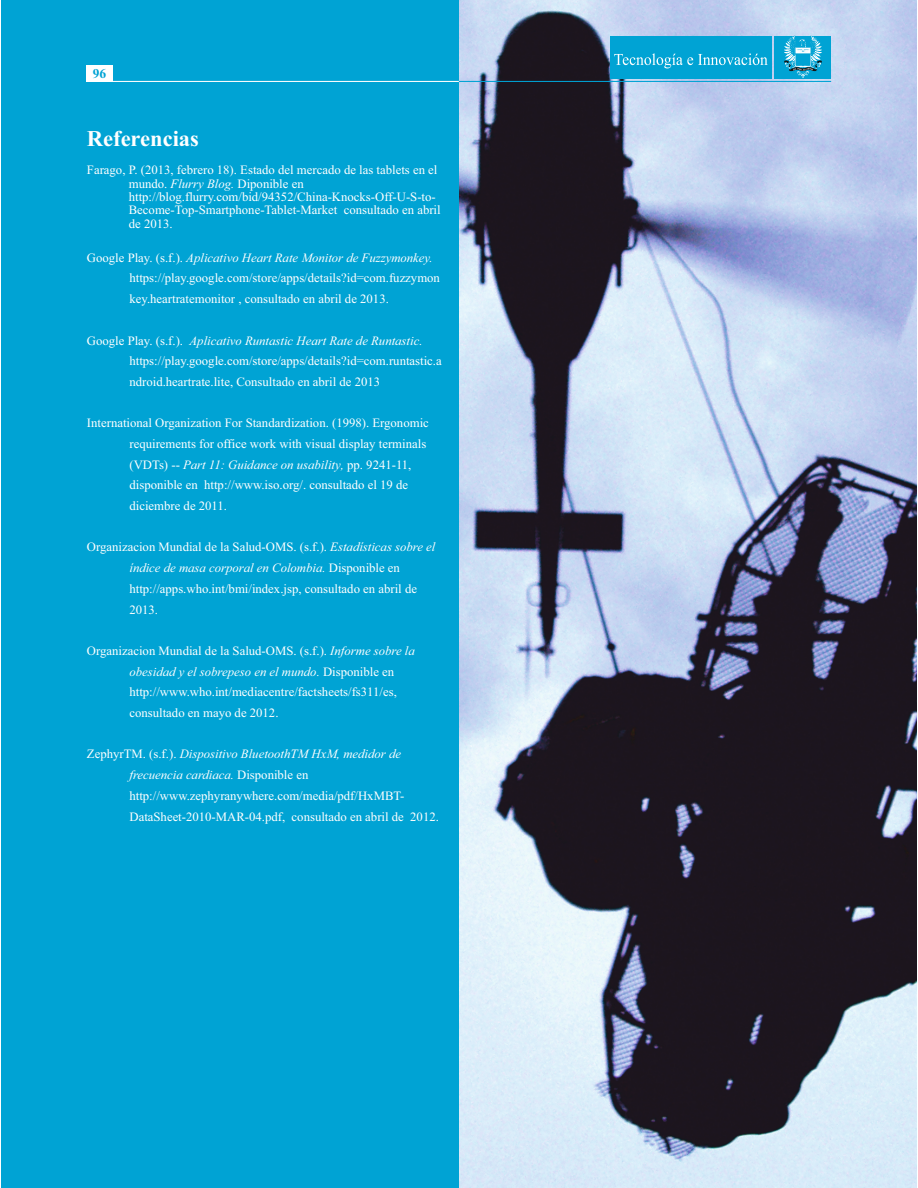
<style>
.page{position:relative;width:918px;height:1188px;background:#fff}
.page>*{position:absolute;margin:0;border:0;box-sizing:border-box;transform-origin:0 0}
.t1{font:700 22.5px "Times New Roman";color:#fff}
.t2{font:700 13.5px "Times New Roman";color:#00a3d4}
.t3{font:12.75px/20.7px "Times New Roman";color:#fff}
.s1{font-style:italic}
</style>
<div class="page">
<img style="left:459px;top:0;width:458px;height:1188px">
<div style="left:1px;top:0;width:458px;height:1188px;background:#00a3d4"></div>
<hr style="left:87px;top:81px;width:744px;height:1px;background:#00a3d4">
<div style="left:610px;top:36px;width:162px;height:42px;background:#00a3d4"></div>
<div style="left:775px;top:36px;width:56px;height:42px;background:#00a3d4"></div>
<div style="left:87px;top:65px;width:26px;height:17px;background:#fff"></div>
<hr style="left:87px;top:81px;width:372px;height:1px;background:#fff">
<svg style="left:614px;top:0;width:214px;height:79px"></svg>
<p class="t2" style="left:93px;top:69px;width:15px">96</p>
<h1 class="t1" style="left:87px;top:131px;width:114px">Referencias</h1>
<p class="t3" style="left:129px;top:165px;width:313px;line-height:13.4px;text-indent:-42px">Farago, P. (2013, febrero 18). Estado del mercado de las tablets en el mundo. <span class="s1">Flurry Blog.</span> Diponible en http://blog.flurry.com/bid/94352/China-Knocks-Off-U-S-to-Become-Top-Smartphone-Tablet-Market consultado en abril de 2013.</p>
<p class="t3" style="left:129px;top:248px;width:312px;text-indent:-43px">Google Play. (s.f.). <span class="s1">Aplicativo Heart Rate Monitor de Fuzzymonkey. </span>https://play.google.com/store/apps/details?id=com.fuzzymon key.heartratemonitor , consultado en abril de 2013.</p>
<p class="t3" style="left:129px;top:331px;width:314px;text-indent:-43px">Google Play. (s.f.). <span class="s1">Aplicativo Runtastic Heart Rate de Runtastic. </span>https://play.google.com/store/apps/details?id=com.runtastic.a ndroid.heartrate.lite, Consultado en abril de 2013</p>
<p class="t3" style="left:129px;top:414px;width:301px;text-indent:-43px">International Organization For Standardization. (1998). Ergonomic requirements for office work with visual display terminals (VDTs) -- <span class="s1">Part 11: Guidance on usability,</span> pp. 9241-11, disponible en http://www.iso.org/. consultado el 19 de diciembre de 2011.</p>
<p class="t3" style="left:129px;top:538px;width:307px;text-indent:-43px">Organizacion Mundial de la Salud-OMS. (s.f.). <span class="s1">Estadísticas sobre el índice de masa corporal en Colombia.</span> Disponible en http://apps.who.int/bmi/index.jsp, consultado en abril de 2013.</p>
<p class="t3" style="left:129px;top:642px;width:287px;text-indent:-43px">Organizacion Mundial de la Salud-OMS. (s.f.). <span class="s1">Informe sobre la obesidad y el sobrepeso en el mundo.</span> Disponible en http://www.who.int/mediacentre/factsheets/fs311/es, consultado en mayo de 2012.</p>
<p class="t3" style="left:129px;top:745px;width:311px;text-indent:-43px">ZephyrTM. (s.f.). <span class="s1">Dispositivo BluetoothTM HxM, medidor de frecuencia cardiaca.</span> Disponible en http://www.zephyranywhere.com/media/pdf/HxMBT-DataSheet-2010-MAR-04.pdf, consultado en abril de 2012.</p>
</div>
